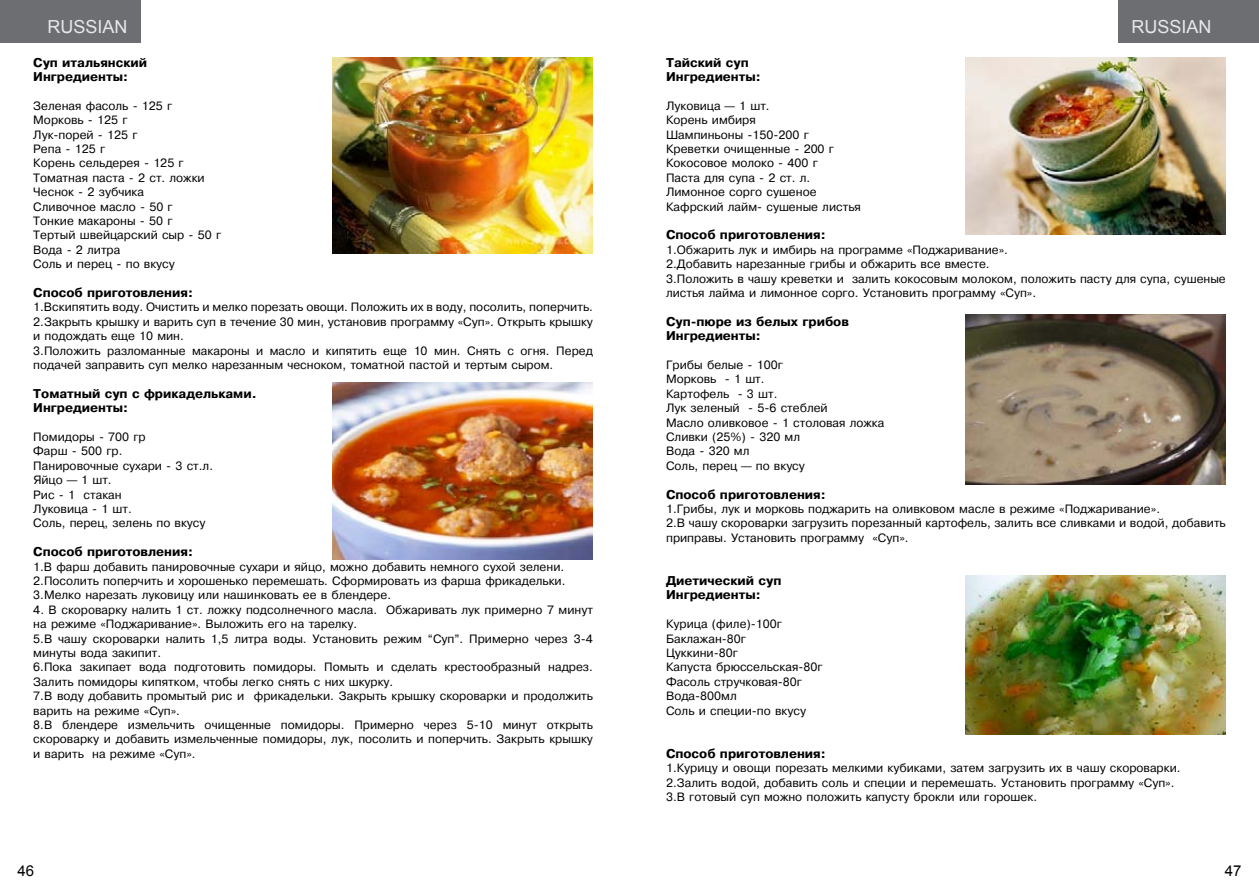
<style>
.page{position:relative;width:1259px;height:893px;background:#fff}
.page>*{position:absolute;margin:0;border:0;box-sizing:border-box;transform-origin:0 0}
.t1{font:18px "Arial";color:#e6e7e8}
.t2{font:15px "Arial";color:#000}
.t3{font:12px/14.4px "Pragmatica Cyrillic";color:#000}
.t4{font:700 12px/14.4px "Pragmatica";color:#000}
</style>
<div class="page">
<div style="left:0;top:0;width:140px;height:43px;background:#6d6e71"></div>
<div style="left:1118px;top:0;width:141px;height:43px;background:#6d6e71"></div>
<img style="left:332px;top:57px;width:261px;height:197px">
<img style="left:332px;top:383px;width:261px;height:176px">
<img style="left:965px;top:57px;width:260px;height:177px">
<img style="left:965px;top:315px;width:260px;height:169px">
<img style="left:965px;top:575px;width:260px;height:159px">
<h1 class="t1" style="left:48px;top:14px;width:82px">RUSSIAN</h1>
<h1 class="t1" style="left:1131px;top:14px;width:82px">RUSSIAN</h1>
<p class="t4" style="left:33px;top:55px;width:115px">Суп итальянский<br>Ингредиенты:</p>
<p class="t3" style="left:33px;top:99px;width:189px">Зеленая фасоль - 125 г<br>Морковь - 125 г<br>Лук-порей - 125 г<br>Репа - 125 г<br>Корень сельдерея - 125 г<br>Томатная паста - 2 ст. ложки<br>Чеснок - 2 зубчика<br>Сливочное масло - 50 г<br>Тонкие макароны - 50 г<br>Тертый швейцарский сыр - 50 г<br>Вода - 2 литра<br>Соль и перец - по вкусу</p>
<p class="t4" style="left:33px;top:285px;width:161px">Способ приготовления:</p>
<p class="t3" style="left:33px;top:300px;width:561px">1.Вскипятить воду. Очистить и мелко порезать овощи. Положить их в воду, посолить, поперчить.<br>2.Закрыть крышку и варить суп в течение 30 мин, установив программу «Суп». Открыть крышку и подождать еще 10 мин.<br>3.Положить разломанные макароны и масло и кипятить еще 10 мин. Снять с огня. Перед подачей заправить суп мелко нарезанным чесноком, томатной пастой и тертым сыром.</p>
<p class="t4" style="left:33px;top:386px;width:225px">Томатный суп с фрикадельками.<br>Ингредиенты:</p>
<p class="t3" style="left:33px;top:430px;width:181px">Помидоры - 700 гр<br>Фарш - 500 гр.<br>Панировочные сухари - 3 ст.л.<br>Яйцо — 1 шт.<br>Рис - 1 стакан<br>Луковица - 1 шт.<br>Соль, перец, зелень по вкусу</p>
<p class="t4" style="left:33px;top:545px;width:161px">Способ приготовления:</p>
<p class="t3" style="left:33px;top:560px;width:534px;text-align:justify">1.В фарш добавить панировочные сухари и яйцо, можно добавить немного сухой зелени.<br>2.Посолить поперчить и хорошенько перемешать. Сформировать из фарша фрикадельки.<br>3.Мелко нарезать луковицу или нашинковать ее в блендере.</p>
<p class="t3" style="left:33px;top:603px;width:561px">4. В скороварку налить 1 ст. ложку подсолнечного масла. Обжаривать лук примерно 7 минут на режиме «Поджаривание». Выложить его на тарелку.<br>5.В чашу скороварки налить 1,5 литра воды. Установить режим “Суп”. Примерно через 3-4 минуты вода закипит.<br>6.Пока закипает вода подготовить помидоры. Помыть и сделать крестообразный надрез.<br>Залить помидоры кипятком, чтобы легко снять с них шкурку.<br>7.В воду добавить промытый рис и фрикадельки. Закрыть крышку скороварки и продолжить варить на режиме «Суп».<br>8.В блендере измельчить очищенные помидоры. Примерно через 5-10 минут открыть скороварку и добавить измельченные помидоры, лук, посолить и поперчить. Закрыть крышку и варить на режиме «Суп».</p>
<p class="t4" style="left:666px;top:55px;width:96px">Тайский суп<br>Ингредиенты:</p>
<p class="t3" style="left:666px;top:99px;width:196px">Луковица — 1 шт.<br>Корень имбиря<br>Шампиньоны -150-200 г<br>Креветки очищенные - 200 г<br>Кокосовое молоко - 400 г<br>Паста для супа - 2 ст. л.<br>Лимонное сорго сушеное<br>Кафрский лайм- сушеные листья</p>
<p class="t4" style="left:666px;top:228px;width:161px">Способ приготовления:</p>
<p class="t3" style="left:666px;top:243px;width:561px">1.Обжарить лук и имбирь на программе «Поджаривание».<br>2.Добавить нарезанные грибы и обжарить все вместе.<br>3.Положить в чашу креветки и залить кокосовым молоком, положить пасту для супа, сушеные листья лайма и лимонное сорго. Установить программу «Суп».</p>
<p class="t4" style="left:666px;top:314px;width:184px">Суп-пюре из белых грибов<br>Ингредиенты:</p>
<p class="t3" style="left:666px;top:358px;width:220px">Грибы белые - 100г<br>Морковь - 1 шт.<br>Картофель - 3 шт.<br>Лук зеленый - 5-6 стеблей<br>Масло оливковое - 1 столовая ложка<br>Сливки (25%) - 320 мл<br>Вода - 320 мл<br>Соль, перец — по вкусу</p>
<p class="t4" style="left:666px;top:487px;width:161px">Способ приготовления:</p>
<p class="t3" style="left:666px;top:502px;width:561px">1.Грибы, лук и морковь поджарить на оливковом масле в режиме «Поджаривание».<br>2.В чашу скороварки загрузить порезанный картофель, залить все сливками и водой, добавить приправы. Установить программу «Суп».</p>
<p class="t4" style="left:666px;top:573px;width:117px">Диетический суп<br>Ингредиенты:</p>
<p class="t3" style="left:666px;top:617px;width:158px">Курица (филе)-100г<br>Баклажан-80г<br>Цуккини-80г<br>Капуста брюссельская-80г<br>Фасоль стручковая-80г<br>Вода-800мл<br>Соль и специи-по вкусу</p>
<p class="t4" style="left:666px;top:746px;width:161px">Способ приготовления:</p>
<p class="t3" style="left:666px;top:761px;width:516px">1.Курицу и овощи порезать мелкими кубиками, затем загрузить их в чашу скороварки.<br>2.Залить водой, добавить соль и специи и перемешать. Установить программу «Суп».<br>3.В готовый суп можно положить капусту брокли или горошек.</p>
<p class="t2" style="left:17px;top:861px;width:18px">46</p>
<p class="t2" style="left:1225px;top:861px;width:18px">47</p>
</div>
